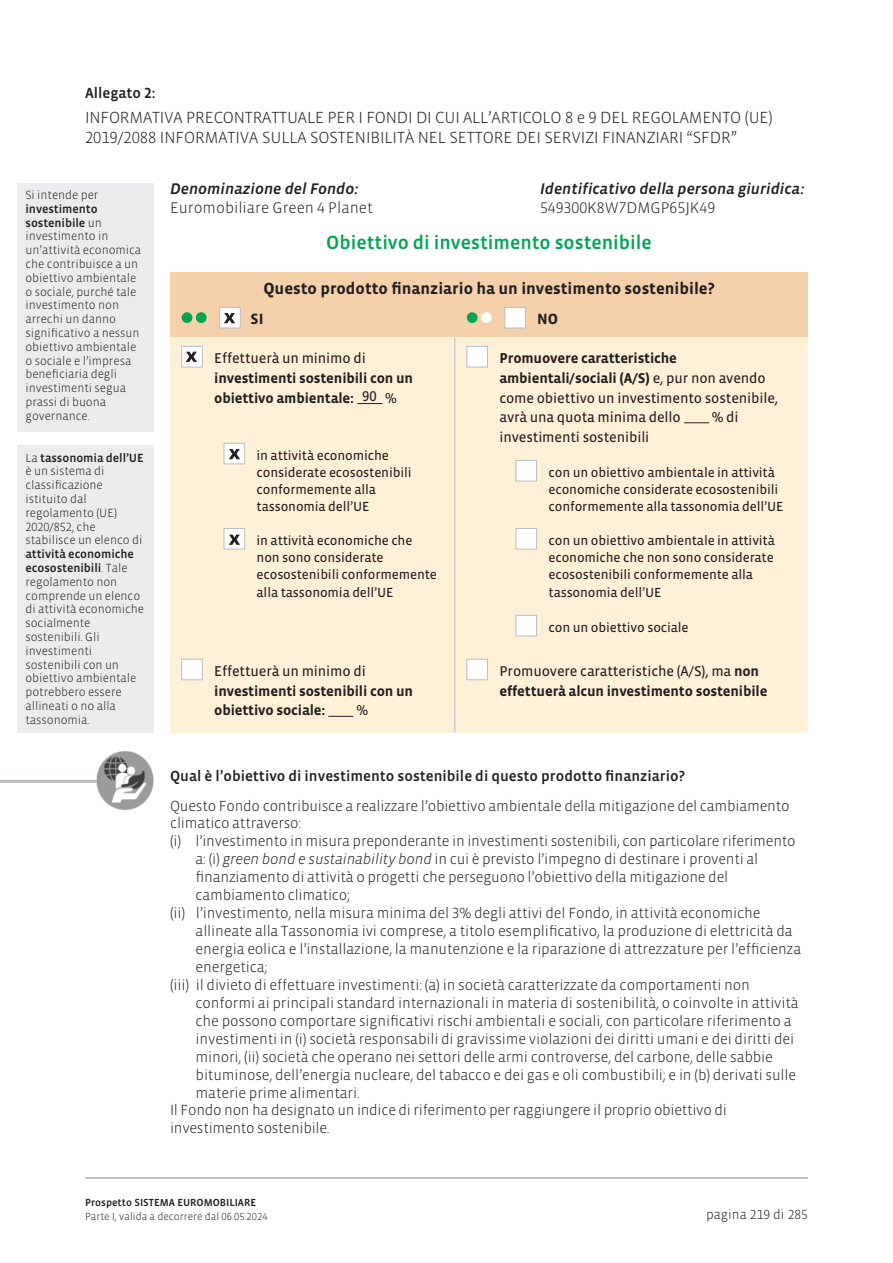
<style>
.page{position:relative;width:893px;height:1263px;background:#fff}
.page>*{position:absolute;margin:0;border:0;box-sizing:border-box;transform-origin:0 0}
.t1{font:500 19.5px "Vista Sans OTCE";color:#00a54f}
.t2{font:300 16.5px/20.2px "Vista Sans OTCE";letter-spacing:-.005em;color:#231f20}
.t3{font:700 16.5px "Vista Sans OTCE";color:#231f20}
.t4{font:italic 500 15.75px "Vista Sans OTCE";color:#231f20}
.t5{font:300 15.75px "Vista Sans OTCE";color:#231f20}
.t6{font:700 15.15px "Vista Sans OTCE";color:#231f20}
.t7{font:300 15px "Vista Sans OTCE";letter-spacing:-.01em;color:#231f20}
.t8{font:500 15px "Vista Sans OTCE";color:#231f20}
.t9{font:14.55px/19.8px "Vista Sans OTCE";letter-spacing:-.01em;color:#231f20}
.t10{font:700 14.55px/19.8px "Vista Sans OTCE";letter-spacing:-.01em;color:#231f20}
.t11{font:13.5px/17.2px "Vista Sans OTCE";letter-spacing:-.01em;color:#231f20}
.t12{font:300 13.5px "Vista Sans OTCE";color:#231f20}
.t13{font:300 12.15px/13.8px "Vista Sans OTCE";letter-spacing:-.005em;color:#231f20}
.t14{font:300 10.5px "Vista Sans OTCE";color:#231f20}
.t15{font:500 10.5px "Vista Sans OTCE";color:#231f20}
.s1{font-weight:500}
.s2{font-weight:700}
.s3{font-weight:400}
.s4{font-style:italic}
</style>
<div class="page">
<hr style="left:85px;top:1177px;width:723px;height:1px;background:#808285">
<div style="left:170px;top:272px;width:638px;height:65px;background:#f4d0ab"></div>
<div style="left:170px;top:337px;width:638px;height:395px;background:#fef1d7"></div>
<div style="left:220px;top:307px;width:20px;height:21px;background:#fff"></div>
<div style="left:219px;top:307px;width:22px;height:21px;border:1px solid #bcbdc0"></div>
<div style="left:196px;top:312px;width:11px;height:11px;background:#00a54f;border-radius:50%"></div>
<div style="left:182px;top:312px;width:10px;height:11px;background:#00a54f;border-radius:50%"></div>
<div style="left:505px;top:307px;width:20px;height:21px;background:#fff"></div>
<div style="left:504px;top:307px;width:22px;height:21px;border:1px solid #bcbdc0"></div>
<div style="left:481px;top:312px;width:11px;height:11px;background:#fff;border-radius:50%"></div>
<div style="left:467px;top:312px;width:11px;height:11px;background:#00a54f;border-radius:50%"></div>
<hr style="left:454px;top:337px;width:1px;height:395px;background:#bcbdc0">
<div style="left:182px;top:346px;width:20px;height:21px;background:#fff"></div>
<div style="left:181px;top:346px;width:22px;height:21px;border:1px solid #bcbdc0"></div>
<svg style="left:357px;top:403px;width:25px;height:1px"></svg>
<div style="left:182px;top:659px;width:20px;height:21px;background:#fff"></div>
<div style="left:181px;top:659px;width:22px;height:21px;border:1px solid #bcbdc0"></div>
<svg style="left:328px;top:716px;width:25px;height:1px"></svg>
<div style="left:467px;top:346px;width:20px;height:21px;background:#fff"></div>
<div style="left:466px;top:346px;width:22px;height:21px;border:1px solid #bcbdc0"></div>
<div style="left:467px;top:659px;width:20px;height:21px;background:#fff"></div>
<div style="left:466px;top:659px;width:22px;height:21px;border:1px solid #bcbdc0"></div>
<svg style="left:684px;top:422px;width:25px;height:1px"></svg>
<div style="left:224px;top:443px;width:21px;height:21px;background:#fff"></div>
<div style="left:224px;top:443px;width:21px;height:21px;border:1px solid #bcbdc0"></div>
<div style="left:224px;top:528px;width:21px;height:21px;background:#fff"></div>
<div style="left:224px;top:528px;width:21px;height:21px;border:1px solid #bcbdc0"></div>
<div style="left:516px;top:460px;width:21px;height:21px;background:#fff"></div>
<div style="left:515px;top:460px;width:22px;height:22px;border:1px solid #bcbdc0"></div>
<div style="left:516px;top:528px;width:21px;height:21px;background:#fff"></div>
<div style="left:515px;top:528px;width:22px;height:21px;border:1px solid #bcbdc0"></div>
<div style="left:516px;top:615px;width:21px;height:21px;background:#fff"></div>
<div style="left:515px;top:615px;width:22px;height:21px;border:1px solid #bcbdc0"></div>
<svg style="left:224px;top:313px;width:11px;height:10px"></svg>
<svg style="left:186px;top:352px;width:11px;height:10px"></svg>
<svg style="left:229px;top:449px;width:11px;height:10px"></svg>
<svg style="left:229px;top:535px;width:11px;height:10px"></svg>
<div style="left:17px;top:183px;width:136px;height:248px;background:#ececee"></div>
<div style="left:17px;top:445px;width:136px;height:288px;background:#ececee"></div>
<img style="left:96px;top:751px;width:58px;height:59px">
<hr style="left:0;top:780px;width:97px;height:3px;background:#bcbdc0">
<p class="t8" style="left:85px;top:87px;width:72px">Allegato 2:</p>
<p class="t2" style="left:85px;top:108px;width:689px">INFORMATIVA PRECONTRATTUALE PER I FONDI DI CUI ALL’ARTICOLO 8 e 9 DEL REGOLAMENTO (UE)<br>2019/2088 INFORMATIVA SULLA SOSTENIBILITÀ NEL SETTORE DEI SERVIZI FINANZIARI “SFDR”</p>
<p class="t13" style="left:26px;top:189px;width:74px">Si intende per</p>
<p class="t13" style="left:26px;top:203px;width:117px"><span class="s1">investimento sostenibile</span> un investimento in un’attività economica che contribuisce a un obiettivo ambientale o sociale, purché tale investimento non arrechi un danno significativo a nessun obiettivo ambientale o sociale e l’impresa beneficiaria degli investimenti segua prassi di buona governance.</p>
<p class="t13" style="left:26px;top:451px;width:120px">La <span class="s1">tassonomia dell’UE </span>è un sistema di classificazione istituito dal regolamento (UE)<br>2020/852, che stabilisce un elenco di</p>
<p class="t13" style="left:26px;top:548px;width:120px"><span class="s1">attività economiche ecosostenibili</span>. Tale regolamento non comprende un elenco di attività economiche socialmente sostenibili. Gli investimenti sostenibili con un obiettivo ambientale potrebbero essere allineati o no alla tassonomia.</p>
<p class="t4" style="left:170px;top:181px;width:190px">Denominazione del Fondo:</p>
<p class="t4" style="left:540px;top:181px;width:266px">Identificativo della persona giuridica:</p>
<p class="t5" style="left:170px;top:201px;width:204px">Euromobiliare Green 4 Planet</p>
<p class="t5" style="left:540px;top:201px;width:177px">549300K8W7DMGP65JK49</p>
<h1 class="t1" style="left:326px;top:234px;width:327px">Obiettivo di investimento sostenibile</h1>
<p class="t3" style="left:263px;top:282px;width:453px">Questo prodotto finanziario ha un investimento sostenibile?</p>
<p class="t6" style="left:251px;top:312px;width:15px">SI</p>
<p class="t6" style="left:537px;top:312px;width:22px">NO</p>
<p class="t9" style="left:214px;top:350px;width:153px">Effettuerà un minimo di</p>
<p class="t10" style="left:214px;top:370px;width:200px">investimenti sostenibili con un obiettivo ambientale:</p>
<p class="t9" style="left:499px;top:350px;width:280px"><span class="s2">Promuovere caratteristiche ambientali/sociali (A/S)</span> e, pur non avendo come obiettivo un investimento sostenibile, avrà una quota minima dello</p>
<p class="t9" style="left:362px;top:388px;width:16px">90</p>
<p class="t9" style="left:385px;top:389px;width:13px">%</p>
<p class="t9" style="left:712px;top:409px;width:28px">% di</p>
<p class="t11" style="left:257px;top:448px;width:156px">in attività economiche considerate ecosostenibili conformemente alla tassonomia dell’UE</p>
<p class="t11" style="left:257px;top:533px;width:182px">in attività economiche che non sono considerate ecosostenibili conformemente alla tassonomia dell’UE</p>
<p class="t9" style="left:214px;top:663px;width:153px">Effettuerà un minimo di</p>
<p class="t10" style="left:214px;top:682px;width:200px">investimenti sostenibili con un obiettivo sociale:</p>
<p class="t9" style="left:356px;top:702px;width:13px">%</p>
<p class="t9" style="left:499px;top:429px;width:152px">investimenti sostenibili</p>
<p class="t11" style="left:548px;top:465px;width:236px">con un obiettivo ambientale in attività economiche considerate ecosostenibili conformemente alla tassonomia dell’UE</p>
<p class="t11" style="left:548px;top:533px;width:228px">con un obiettivo ambientale in attività economiche che non sono considerate ecosostenibili conformemente alla tassonomia dell’UE</p>
<p class="t11" style="left:548px;top:620px;width:142px">con un obiettivo sociale</p>
<p class="t10" style="left:499px;top:663px;width:270px"><span class="s3">Promuovere caratteristiche (A/S), ma</span> non effettuerà alcun investimento sostenibile</p>
<p class="t8" style="left:170px;top:770px;width:516px">Qual è l’obiettivo di investimento sostenibile di questo prodotto finanziario?</p>
<p class="t7" style="left:170px;top:800px;width:621px">Questo Fondo contribuisce a realizzare l’obiettivo ambientale della mitigazione del cambiamento</p>
<p class="t7" style="left:170px;top:817px;width:133px">climatico attraverso:</p>
<p class="t7" style="left:170px;top:835px;width:627px">(i) l’investimento in misura preponderante in investimenti sostenibili, con particolare riferimento</p>
<p class="t7" style="left:196px;top:853px;width:564px">a: (i) <span class="s4">green bond e sustainability bond</span> in cui è previsto l’impegno di destinare i proventi al</p>
<p class="t7" style="left:196px;top:871px;width:534px">finanziamento di attività o progetti che perseguono l’obiettivo della mitigazione del</p>
<p class="t7" style="left:196px;top:889px;width:156px">cambiamento climatico;</p>
<p class="t7" style="left:170px;top:907px;width:592px">(ii) l’investimento, nella misura minima del 3% degli attivi del Fondo, in attività economiche</p>
<p class="t7" style="left:196px;top:925px;width:599px">allineate alla Tassonomia ivi comprese, a titolo esemplificativo, la produzione di elettricità da</p>
<p class="t7" style="left:196px;top:943px;width:607px">energia eolica e l’installazione, la manutenzione e la riparazione di attrezzature per l’efficienza</p>
<p class="t7" style="left:196px;top:961px;width:73px">energetica;</p>
<p class="t7" style="left:170px;top:979px;width:581px">(iii) il divieto di effettuare investimenti: (a) in società caratterizzate da comportamenti non</p>
<p class="t7" style="left:196px;top:997px;width:605px">conformi ai principali standard internazionali in materia di sostenibilità, o coinvolte in attività</p>
<p class="t7" style="left:196px;top:1015px;width:597px">che possono comportare significativi rischi ambientali e sociali, con particolare riferimento a</p>
<p class="t7" style="left:196px;top:1033px;width:600px">investimenti in (i) società responsabili di gravissime violazioni dei diritti umani e dei diritti dei</p>
<p class="t7" style="left:196px;top:1051px;width:579px">minori, (ii) società che operano nei settori delle armi controverse, del carbone, delle sabbie</p>
<p class="t7" style="left:196px;top:1069px;width:602px">bituminose, dell’energia nucleare, del tabacco e dei gas e oli combustibili; e in (b) derivati sulle</p>
<p class="t7" style="left:196px;top:1087px;width:166px">materie prime alimentari.</p>
<p class="t7" style="left:170px;top:1104px;width:558px">Il Fondo non ha designato un indice di riferimento per raggiungere il proprio obiettivo di</p>
<p class="t7" style="left:170px;top:1121px;width:161px">investimento sostenibile.</p>
<p class="t15" style="left:85px;top:1198px;width:173px">Prospetto SISTEMA EUROMOBILIARE</p>
<p class="t14" style="left:85px;top:1212px;width:184px">Parte I, valida a decorrere dal 06.05.2024</p>
<p class="t12" style="left:706px;top:1209px;width:103px">pagina 219 di 285</p>
</div>
